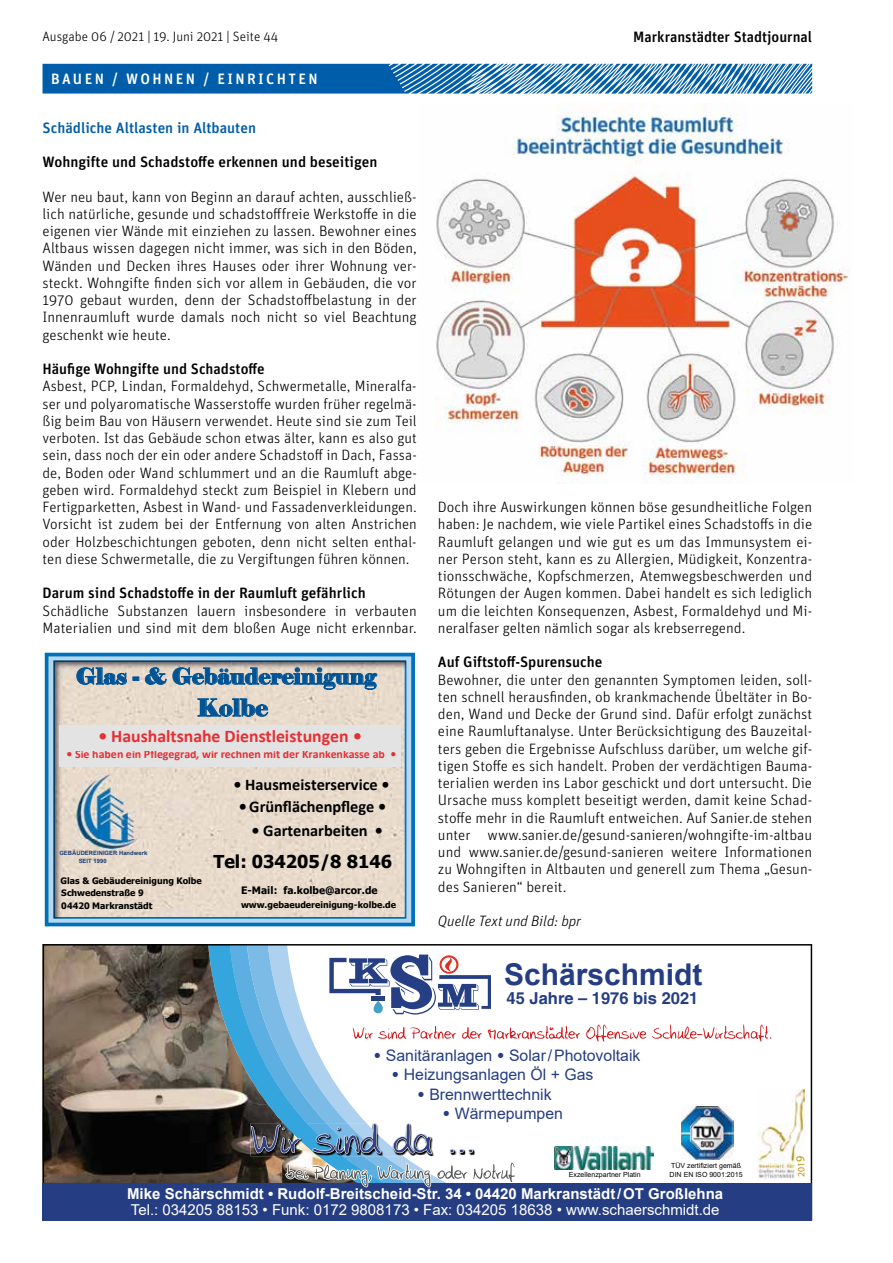
<style>
.page{position:relative;width:893px;height:1263px;background:#fff}
.page>*{position:absolute;margin:0;border:0;box-sizing:border-box;transform-origin:0 0}
.t1{font:700 30px "Arial";color:#253e83}
.t2{font:23.7px "Elephant";letter-spacing:.005em;color:#005495}
.t3{font:22.2px "Elephant";color:#005495}
.t4{font:700 17.7px "Calibri";color:#e62f32}
.t5{font:700 17.7px "Tahoma";color:#000}
.t6{font:700 16.5px "Helvetica";color:#253e83}
.t7{font:700 16.35px "Calibri";color:#000}
.t8{font:15.75px "Arial";color:#253e83}
.t9{font:300 15px/17.2px "Unit OT";color:#000;text-align:justify}
.t10{font:500 15px "Unit OT";color:#000}
.t11{font:700 15px "Arial";color:#fff}
.t12{font:15px "Arial";color:#fff}
.t13{font:500 15px "Unit OT";color:#005da9}
.t14{font:500 15px "Unit OT";letter-spacing:.16em;color:#fff}
.t15{font:italic 300 15px "Unit OT";color:#000}
.t16{font:14.7px "Symbol";color:#000}
.t17{font:300 13.5px "Unit OT";color:#000}
.t18{font:13.5px "Myriad Arabic";color:#bc9315}
.t19{font:700 12px "Calibri";color:#e62f32}
.t20{font:700 10.35px "Tahoma";letter-spacing:.005em;color:#000}
.t21{font:700 8.85px/12.8px "Tahoma";color:#000}
.t22{font:7.05px/8.4px "Arial";color:#000}
.t23{font:700 5.85px/7.5px "Arial";letter-spacing:.005em;color:#1d3d73}
.s1{font-style:italic}
.s2{font-weight:900}
.s3{font-size:16.95px}
</style>
<div class="page">
<img style="left:435px;top:104px;width:415px;height:379px">
<svg style="left:43px;top:944px;width:769px;height:239px"></svg>
<div style="left:43px;top:1183px;width:769px;height:37px;background:#253e83"></div>
<img style="left:404px;top:1123px;width:71px;height:33px">
<img style="left:384px;top:1154px;width:20px;height:2px">
<img style="left:363px;top:1154px;width:21px;height:2px">
<img style="left:342px;top:1154px;width:21px;height:2px">
<img style="left:318px;top:1154px;width:24px;height:2px">
<img style="left:251px;top:1154px;width:67px;height:2px">
<img style="left:251px;top:1123px;width:222px;height:31px">
<svg style="left:285px;top:1162px;width:231px;height:25px"></svg>
<svg style="left:45px;top:653px;width:370px;height:273px;background:#59a1d0"></svg>
<img style="left:54px;top:661px;width:352px;height:257px">
<img style="left:164px;top:812px;width:68px;height:1px">
<div style="left:59px;top:747px;width:342px;height:19px;background:#e3e3e3"></div>
<div style="left:59px;top:725px;width:342px;height:25px;background:#e3e3e3"></div>
<img style="left:58px;top:774px;width:106px;height:74px">
<svg style="left:43px;top:64px;width:769px;height:30px;background:#3a82bc"></svg>
<p class="t17" style="left:43px;top:29px;width:237px">Ausgabe 06 / 2021 | 19. Juni 2021 | Seite 44</p>
<p class="t10" style="left:633px;top:28px;width:180px">Markranstädter Stadtjournal</p>
<p class="t14" style="left:51px;top:70px;width:268px">BAUEN / WOHNEN / EINRICHTEN</p>
<p class="t13" style="left:43px;top:118px;width:215px">Schädliche Altlasten in Altbauten</p>
<p class="t10" style="left:43px;top:153px;width:336px">Wohngifte und Schadstoffe erkennen und beseitigen</p>
<p class="t9" style="left:43px;top:188px;width:376px">Wer neu baut, kann von Beginn an darauf achten, ausschließ&shy;lich natürliche, gesunde und schadstofffreie Werkstoffe in die eigenen vier Wände mit einziehen zu lassen. Bewohner eines Altbaus wissen dagegen nicht immer, was sich in den Böden, Wänden und Decken ihres Hauses oder ihrer Wohnung ver&shy;steckt. Wohngifte finden sich vor allem in Gebäuden, die vor 1970 gebaut wurden, denn der Schadstoffbelastung in der Innenraumluft wurde damals noch nicht so viel Beachtung geschenkt wie heute.</p>
<p class="t10" style="left:43px;top:360px;width:224px">Häufige Wohngifte und Schadstoffe</p>
<p class="t9" style="left:43px;top:378px;width:376px">Asbest, PCP, Lindan, Formaldehyd, Schwermetalle, Mineralfa&shy;ser und polyaromatische Wasserstoffe wurden früher regelmä&shy;ßig beim Bau von Häusern verwendet. Heute sind sie zum Teil verboten. Ist das Gebäude schon etwas älter, kann es also gut sein, dass noch der ein oder andere Schadstoff in Dach, Fassa&shy;de, Boden oder Wand schlummert und an die Raumluft abge&shy;geben wird. Formaldehyd steckt zum Beispiel in Klebern und Fertigparketten, Asbest in Wand- und Fassadenverkleidungen.<br>Vorsicht ist zudem bei der Entfernung von alten Anstrichen oder Holzbeschichtungen geboten, denn nicht selten enthal&shy;ten diese Schwermetalle, die zu Vergiftungen führen können.</p>
<p class="t10" style="left:43px;top:584px;width:325px">Darum sind Schadstoffe in der Raumluft gefährlich</p>
<p class="t9" style="left:43px;top:602px;width:376px">Schädliche Substanzen lauern insbesondere in verbauten<br>Materialien und sind mit dem bloßen Auge nicht erkennbar.</p>
<h3 class="t3" style="left:76px;top:662px;width:302px">Glas - &amp; Gebäudereinigung</h3>
<h2 class="t2" style="left:197px;top:693px;width:72px">Kolbe</h2>
<p class="t4" style="left:98px;top:724px;width:265px">• Haushaltsnahe Dienstleistungen •</p>
<p class="t19" style="left:66px;top:746px;width:331px">• Sie haben ein Pflegegrad<span class="s1">,</span> wir rechnen mit der Krankenkasse ab •</p>
<p class="t7" style="left:233px;top:772px;width:158px">• Hausmeisterservice •</p>
<p class="t7" style="left:239px;top:795px;width:149px">•Grünflächenpflege •</p>
<p class="t7" style="left:251px;top:819px;width:133px">• Gartenarbeiten •</p>
<p class="t23" style="left:79px;top:849px;width:70px;text-indent:-19px">GEBÄUDEREINIGER Handwerk<br>SEIT 1990</p>
<p class="t5" style="left:213px;top:849px;width:180px">Tel: 034205/8 8146</p>
<p class="t21" style="left:61px;top:874px;width:143px">Glas &amp; Gebäudereinigung Kolbe<br>Schwedenstraße 9<br>04420 Markranstädt</p>
<p class="t20" style="left:241px;top:883px;width:138px">E-Mail: fa.kolbe@arcor.de</p>
<p class="t21" style="left:241px;top:899px;width:156px">www.gebaeudereinigung-kolbe.de</p>
<p class="t9" style="left:438px;top:498px;width:376px">Doch ihre Auswirkungen können böse gesundheitliche Folgen haben: Je nachdem, wie viele Partikel eines Schadstoffs in die Raumluft gelangen und wie gut es um das Immunsystem ei&shy;ner Person steht, kann es zu Allergien, Müdigkeit, Konzentra&shy;tionsschwäche, Kopfschmerzen, Atemwegsbeschwerden und Rötungen der Augen kommen. Dabei handelt es sich lediglich um die leichten Konsequenzen, Asbest, Formaldehyd und Mi&shy;neralfaser gelten nämlich sogar als krebserregend.</p>
<p class="t10" style="left:438px;top:653px;width:166px">Auf Giftstoff-Spurensuche</p>
<p class="t9" style="left:438px;top:671px;width:376px">Bewohner, die unter den genannten Symptomen leiden, soll&shy;ten schnell herausfinden, ob krankmachende Übeltäter in Bo&shy;den, Wand und Decke der Grund sind. Dafür erfolgt zunächst eine Raumluftanalyse. Unter Berücksichtigung des Bauzeital&shy;ters geben die Ergebnisse Aufschluss darüber, um welche gif&shy;tigen Stoffe es sich handelt. Proben der verdächtigen Bauma&shy;terialien werden ins Labor geschickt und dort untersucht. Die Ursache muss komplett beseitigt werden, damit keine Schad&shy;stoffe mehr in die Raumluft entweichen. Auf Sanier.de stehen unter www.sanier.de/gesund-sanieren/wohngifte-im-altbau und www.sanier.de/gesund-sanieren weitere Informationen zu Wohngiften in Altbauten und generell zum Thema „Gesun&shy;des Sanieren“ bereit.</p>
<p class="t15" style="left:438px;top:912px;width:145px">Quelle Text und Bild: bpr</p>
<h1 class="t1" style="left:504px;top:953px;width:200px">Schärschmidt</h1>
<p class="t6" style="left:507px;top:988px;width:193px">45 Jahre – 1976 bis 2021</p>
<p class="t16" style="left:501px;top:960px;width:8px">•</p>
<p class="t8" style="left:374px;top:1045px;width:268px"><span class="s2">•</span> Sanitäranlagen <span class="s2">•</span> Solar / Photovoltaik</p>
<p class="t8" style="left:392px;top:1064px;width:203px"><span class="s2">•</span> Heizungsanlagen Öl + Gas</p>
<p class="t8" style="left:417px;top:1083px;width:136px"><span class="s2">•</span> Brennwerttechnik</p>
<p class="t8" style="left:443px;top:1103px;width:122px"><span class="s2">•</span> Wärmepumpen</p>
<p class="t22" style="left:569px;top:1170px;width:73px">Exzellenzpartner Platin</p>
<p class="t22" style="left:670px;top:1162px;width:74px">TÜV zertifiziert gemäß<br>DIN EN ISO 9001:2015</p>
<p class="t11" style="left:127px;top:1183px;width:598px">Mike Schärschmidt • Rudolf-Breitscheid-Str. 34 • 04420 Markranstädt / OT Großlehna</p>
<p class="t12" style="left:131px;top:1199px;width:590px">Tel.: 034205 88153 • Funk: 0172 9808173 • Fax: 034205 18638 • www.schaerschmidt.de</p>
<p class="t18" style="left:792px;top:1177px;width:23px;rotate:-90deg">201<span class="s3">9</span></p>
</div>
